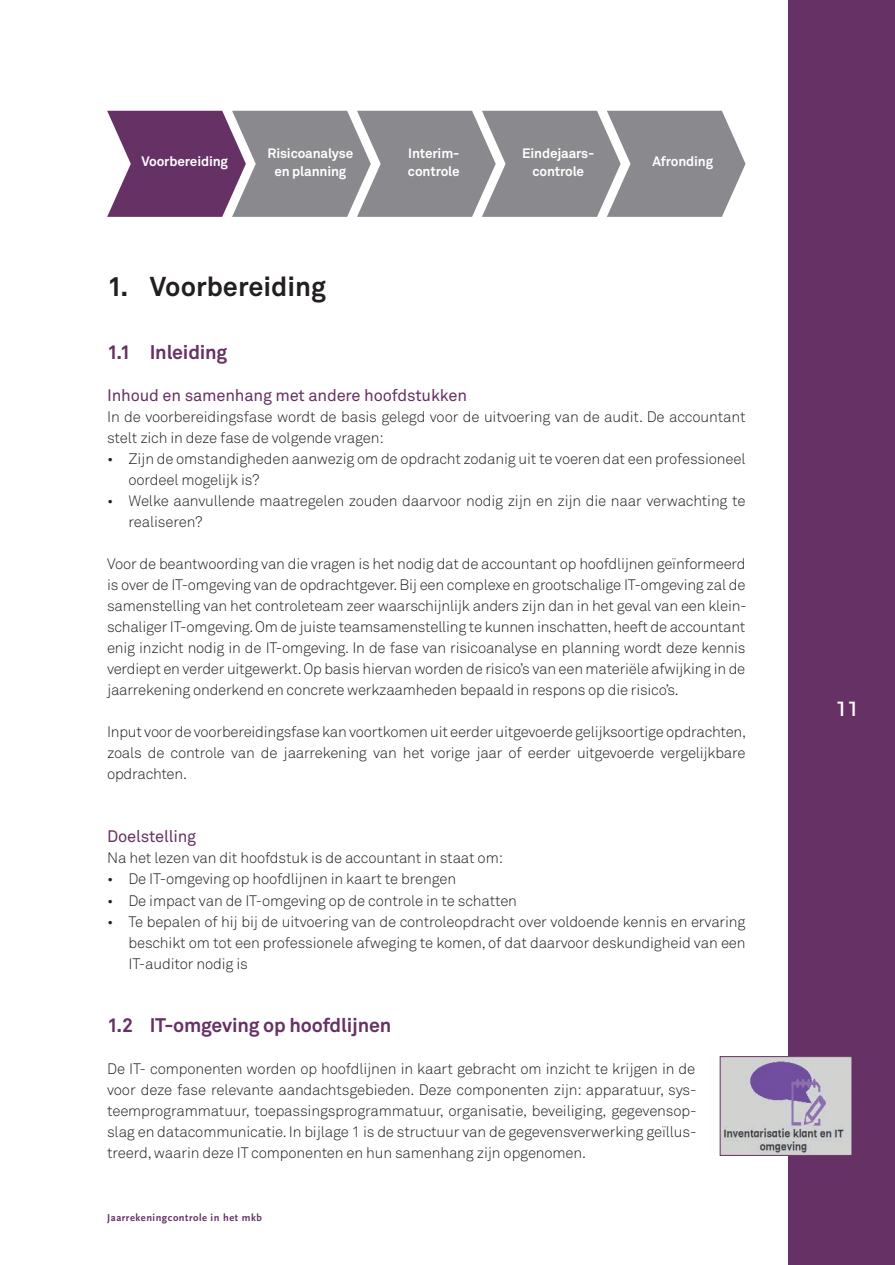
<style>
.page{position:relative;width:895px;height:1265px;background:#fff}
.page>*{position:absolute;margin:0;border:0;box-sizing:border-box;transform-origin:0 0}
.t1{font:30px "Scala Sans Caps";color:#fff}
.t2{font:700 27px "Akkurat Pro";color:#231f20}
.t3{font:700 19.5px "Akkurat Pro";letter-spacing:-.01em;color:#663165}
.t4{font:16.5px "Akkurat Pro";letter-spacing:-.01em;color:#663165}
.t5{font:300 15px/21px "Akkurat";letter-spacing:-.01em;color:#231f20;text-align:justify}
.t6{font:700 13.5px/18px "Akkurat Pro";letter-spacing:-.01em;color:#fff;text-align:center}
.t7{font:700 10.5px "Scala Sans";letter-spacing:.05em;color:#663165}
</style>
<div class="page">
<div style="left:787px;top:0;width:107px;height:1264px;background:#663165"></div>
<img style="left:721px;top:1058px;width:129px;height:95px">
<div style="left:719px;top:1056px;width:133px;height:99px;border:1px solid #663165"></div>
<svg style="left:107px;top:111px;width:638px;height:106px;background:#8f8591"></svg>
<p class="t6" style="left:267px;top:144px;width:87px">Risicoanalyse en planning</p>
<p class="t6" style="left:408px;top:144px;width:53px;text-align:left">Interim&shy;controle</p>
<p class="t6" style="left:522px;top:144px;width:74px">Eindejaars&shy;controle</p>
<p class="t6" style="left:141px;top:153px;width:88px">Voorbereiding</p>
<p class="t6" style="left:652px;top:153px;width:62px">Afronding</p>
<h2 class="t2" style="left:107px;top:270px;width:220px">1. Voorbereiding</h2>
<h3 class="t3" style="left:107px;top:340px;width:122px">1.1 Inleiding</h3>
<p class="t4" style="left:107px;top:386px;width:361px">Inhoud en samenhang met andere hoofdstukken</p>
<p class="t5" style="left:107px;top:406px;width:639px">In de voorbereidingsfase wordt de basis gelegd voor de uitvoering van de audit. De accountant stelt zich in deze fase de volgende vragen:</p>
<p class="t5" style="left:128px;top:448px;width:618px;text-indent:-21px">• Zijn de omstandigheden aanwezig om de opdracht zodanig uit te voeren dat een professioneel oordeel mogelijk is?</p>
<p class="t5" style="left:128px;top:490px;width:618px;text-indent:-21px">• Welke aanvullende maatregelen zouden daarvoor nodig zijn en zijn die naar verwachting te realiseren?</p>
<p class="t5" style="left:107px;top:553px;width:641px">Voor de beantwoording van die vragen is het nodig dat de accountant op hoofdlijnen geïnformeerd is over de IT-omgeving van de opdrachtgever.Bij een complexe en grootschalige IT-omgeving zal de samenstelling van het controleteam zeer waarschijnlijk anders zijn dan in het geval van een klein&shy;schaliger IT-omgeving.Om de juiste teamsamenstelling te kunnen inschatten,heeft de accountant enig inzicht nodig in de IT-omgeving. In de fase van risicoanalyse en planning wordt deze kennis verdiept en verder uitgewerkt. Op basis hiervan worden de risico’s van een materiële afwijking in de jaarrekening onderkend en concrete werkzaamheden bepaald in respons op die risico’s.</p>
<p class="t5" style="left:107px;top:721px;width:640px">Input voor de voorbereidingsfase kan voortkomen uit eerder uitgevoerde gelijksoortige opdrachten, zoals de controle van de jaarrekening van het vorige jaar of eerder uitgevoerde vergelijkbare opdrachten.</p>
<p class="t4" style="left:107px;top:827px;width:90px">Doelstelling</p>
<p class="t5" style="left:107px;top:847px;width:397px">Na het lezen van dit hoofdstuk is de accountant in staat om:</p>
<p class="t5" style="left:107px;top:868px;width:350px">• De IT-omgeving op hoofdlijnen in kaart te brengen</p>
<p class="t5" style="left:107px;top:889px;width:411px">• De impact van de IT-omgeving op de controle in te schatten</p>
<p class="t5" style="left:128px;top:910px;width:618px;text-indent:-21px">• Te bepalen of hij bij de uitvoering van de controleopdracht over voldoende kennis en ervaring beschikt om tot een professionele afweging te komen, of dat daarvoor deskundigheid van een IT-auditor nodig is</p>
<h3 class="t3" style="left:107px;top:1012px;width:285px">1.2 IT-omgeving op hoofdlijnen</h3>
<p class="t5" style="left:107px;top:1057px;width:590px">De IT- componenten worden op hoofdlijnen in kaart gebracht om inzicht te krijgen in de voor deze fase relevante aandachtsgebieden. Deze componenten zijn: apparatuur, sys&shy;teemprogrammatuur, toepassingsprogrammatuur, organisatie, beveiliging, gegevensop&shy;slag en datacommunicatie. In bijlage 1 is de structuur van de gegevensverwerking geïllus&shy;treerd, waarin deze IT componenten en hun samenhang zijn opgenomen.</p>
<p class="t7" style="left:107px;top:1211px;width:156px">Jaarrekeningcontrole in het mkb</p>
<h1 class="t1" style="left:835px;top:690px;width:25px">11</h1>
</div>
